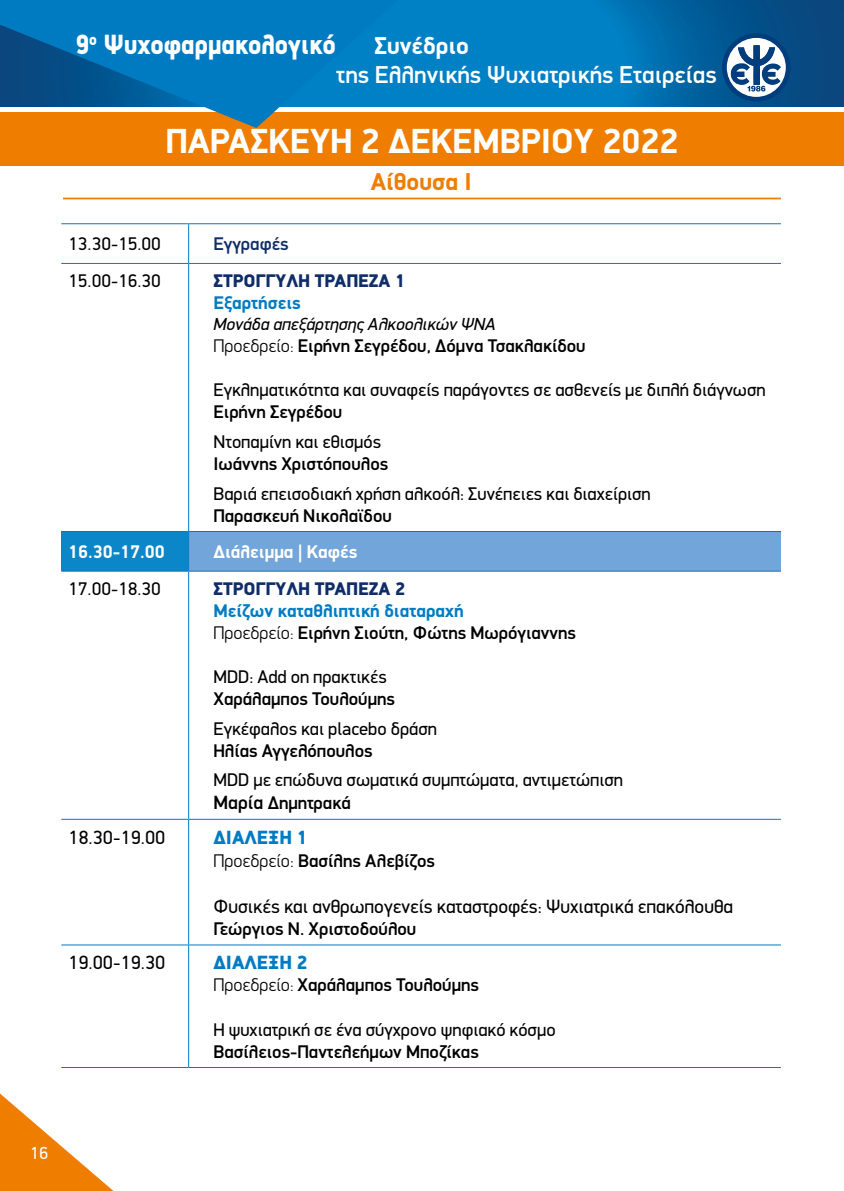
<style>
.page{position:relative;width:844px;height:1191px;background:#fff}
.page>*{position:absolute;margin:0;border:0;box-sizing:border-box;transform-origin:0 0}
.t1{font:700 35px "PF Din Display";color:#fff}
.t2{font:900 28px "PF Din Display";color:#fff;scale:.9 1}
.t3{font:500 24.5px "PF Din Display";color:#fff}
.t4{font:700 24.5px "PF Din Display";color:#ef7d00}
.t5{font:700 24.5px "PF Din Display";color:#fff}
.t6{font:19.25px "PF Din Display";color:#000}
.t7{font:900 19.25px "PF Din Display";color:#007bc2}
.t8{font:500 18.38px/22.1px "PF Din Display";color:#000}
.t9{font:18.38px/23.1px "PF Din Display";color:#000}
.t10{font:900 18.38px "PF Din Display";letter-spacing:.05em;color:#102d69}
.t11{font:700 18.38px "PF Din Display";color:#fff}
.t12{font:700 18.38px "PF Din Display";color:#007bc2}
.t13{font:500 18.38px "PF Din Display";color:#102d69}
.t14{font:italic 17.5px "PF Din Display";color:#000}
.t15{font:17.5px "PF Din Display";color:#fff}
.s1{font-weight:300}
.s2{font-weight:700;color:#007bc2}
.s3{font-weight:500;font-size:19.25px}
.s4{font-weight:500}
.s5{font-weight:300;font-size:19.25px}
</style>
<div class="page">
<hr style="left:843px;top:112px;width:1px;height:54px;background:#ef7d00">
<svg style="left:398px;top:0;width:445px;height:107px;background:#016faf"></svg>
<svg style="left:0;top:1093px;width:114px;height:98px"></svg>
<svg style="left:843px;top:0;width:1px;height:107px"></svg>
<hr style="left:63px;top:198px;width:717px;height:1px;background:#ef7d00">
<svg style="left:724px;top:36px;width:64px;height:63px"></svg>
<svg style="left:729px;top:45px;width:51px;height:46px"></svg>
<div style="left:721px;top:33px;width:69px;height:69px;border:5px solid #003d7c;border-radius:50%"></div>
<div style="left:0;top:112px;width:843px;height:54px;background:#ef7d00"></div>
<div style="left:61px;top:531px;width:128px;height:40px;background:#0b86c8"></div>
<div style="left:189px;top:531px;width:591px;height:40px;background:#72a5d9"></div>
<hr style="left:188px;top:224px;width:1px;height:39px;background:#007bc2">
<hr style="left:188px;top:264px;width:1px;height:267px;background:#007bc2">
<hr style="left:188px;top:532px;width:1px;height:39px;background:#007bc2">
<hr style="left:188px;top:571px;width:1px;height:248px;background:#007bc2">
<hr style="left:188px;top:819px;width:1px;height:125px;background:#007bc2">
<hr style="left:188px;top:945px;width:1px;height:122px;background:#007bc2">
<hr style="left:61px;top:263px;width:128px;height:1px;background:#007bc2">
<hr style="left:189px;top:263px;width:591px;height:1px;background:#007bc2">
<hr style="left:61px;top:531px;width:128px;height:1px;background:#007bc2">
<hr style="left:189px;top:531px;width:591px;height:1px;background:#007bc2">
<hr style="left:61px;top:571px;width:128px;height:1px;background:#007bc2">
<hr style="left:189px;top:571px;width:591px;height:1px;background:#007bc2">
<hr style="left:61px;top:819px;width:128px;height:1px;background:#007bc2">
<hr style="left:189px;top:819px;width:591px;height:1px;background:#007bc2">
<hr style="left:61px;top:944px;width:128px;height:1px;background:#007bc2">
<hr style="left:189px;top:944px;width:591px;height:1px;background:#007bc2">
<hr style="left:61px;top:1067px;width:128px;height:1px;background:#007bc2">
<hr style="left:189px;top:1067px;width:591px;height:1px;background:#007bc2">
<hr style="left:61px;top:223px;width:128px;height:1px;background:#007bc2">
<hr style="left:189px;top:223px;width:591px;height:1px;background:#007bc2">
<svg style="left:0;top:0;width:398px;height:128px;background:#2478a4"></svg>
<h2 class="t2" style="left:75px;top:27px;width:291px">9<sup>o</sup> Ψυχοφαρμακολογικό</h2>
<h3 class="t5" style="left:374px;top:31px;width:96px">Συνέδριο</h3>
<h3 class="t3" style="left:336px;top:60px;width:382px">της Eλληνικής Ψυχιατρικής Εταιρείας</h3>
<h1 class="t1" style="left:166px;top:119px;width:43px">Παρασ</h1>
<h1 class="t1" style="left:268px;top:119px;width:411px">κευή 2 Δεκεμ βρίου 2022</h1>
<h3 class="t4" style="left:370px;top:166px;width:102px">Αίθουσα Ι</h3>
<p class="t9" style="left:68px;top:232px;width:94px">13.30-15.00</p>
<p class="t13" style="left:213px;top:233px;width:77px">Εγγραφές</p>
<p class="t9" style="left:68px;top:269px;width:94px">15.00-16.30</p>
<p class="t10" style="left:213px;top:270px;width:193px">Στρογγυλή Τράπ εζα 1</p>
<p class="t12" style="left:213px;top:292px;width:89px">Εξαρτήσεις</p>
<p class="t14" style="left:213px;top:314px;width:283px">Μονάδα απεξάρτησης Αλκοολικών ΨΝΑ</p>
<p class="t8" style="left:213px;top:335px;width:373px"><span class="s1">Προεδρείο:</span> Ειρήνη Σεγρέδου, Δόμνα Τσακλακίδου</p>
<p class="t9" style="left:213px;top:378px;width:553px">Εγκληματικότητα και συναφείς παράγοντες σε ασθενείς με διπλή διάγνωση</p>
<p class="t8" style="left:213px;top:401px;width:130px">Ειρήνη Σεγρέδου</p>
<p class="t9" style="left:213px;top:430px;width:169px">Ντοπαμίνη και εθισμός</p>
<p class="t8" style="left:213px;top:452px;width:176px">Ιωάννης Χριστόπουλος</p>
<p class="t9" style="left:213px;top:481px;width:438px">Βαριά επεισοδιακή χρήση αλκοόλ: Συνέπειες και διαχείριση</p>
<p class="t8" style="left:213px;top:504px;width:180px">Παρασκευή Νικολαϊδου</p>
<p class="t11" style="left:68px;top:541px;width:98px">16.30-17.00</p>
<p class="t11" style="left:213px;top:541px;width:145px">Διάλειμμα | Καφές</p>
<p class="t9" style="left:68px;top:577px;width:94px">17.00-18.30</p>
<p class="t10" style="left:213px;top:577px;width:193px">Στρογγυλή Τράπ εζα 2</p>
<p class="t8" style="left:213px;top:599px;width:364px"><span class="s2">Μείζων καταθλιπτική διαταραχή<br></span><span class="s1">Προεδρείο:</span> Ειρήνη Σιούτη, Φώτης Μωρόγιαννης</p>
<p class="t9" style="left:213px;top:665px;width:175px">MDD: Add on πρακτικές</p>
<p class="t8" style="left:213px;top:687px;width:183px">Χαράλαμπος Τουλούμης</p>
<p class="t9" style="left:213px;top:717px;width:225px">Εγκέφαλος και placebo δράση</p>
<p class="t8" style="left:213px;top:739px;width:161px">Ηλίας Αγγελόπουλος</p>
<p class="t9" style="left:213px;top:768px;width:411px">MDD με επώδυνα σωματικά συμπτώματα, αντιμετώπιση<br><span class="s3">Μαρία</span> <span class="s4">Δημητρακά</span></p>
<p class="t6" style="left:68px;top:825px;width:98px">18.30-19.00</p>
<p class="t7" style="left:213px;top:825px;width:95px">Διάλεξη 1</p>
<p class="t8" style="left:213px;top:849px;width:223px"><span class="s1">Προεδρείο</span><span class="s5">:</span> Βασίλης Αλεβίζος</p>
<p class="t6" style="left:213px;top:894px;width:521px">Φυσικές και ανθρωπογενείς καταστροφές: Ψυχιατρικά επακόλουθα</p>
<p class="t8" style="left:213px;top:917px;width:204px">Γεώργιος Ν. Χριστοδούλου</p>
<p class="t6" style="left:68px;top:951px;width:98px">19.00-19.30</p>
<p class="t7" style="left:213px;top:951px;width:95px">Διάλεξη 2</p>
<p class="t8" style="left:213px;top:974px;width:267px"><span class="s1">Προεδρείο:</span> Χαράλαμπος Τουλούμης</p>
<p class="t9" style="left:213px;top:1017px;width:343px">Η ψυχιατρική σε ένα σύγχρονο ψηφιακό κόσμο</p>
<p class="t8" style="left:213px;top:1040px;width:267px">Βασίλειος-Παντελεήμων Μποζίκας</p>
<p class="t15" style="left:30px;top:1142px;width:20px">16</p>
</div>
